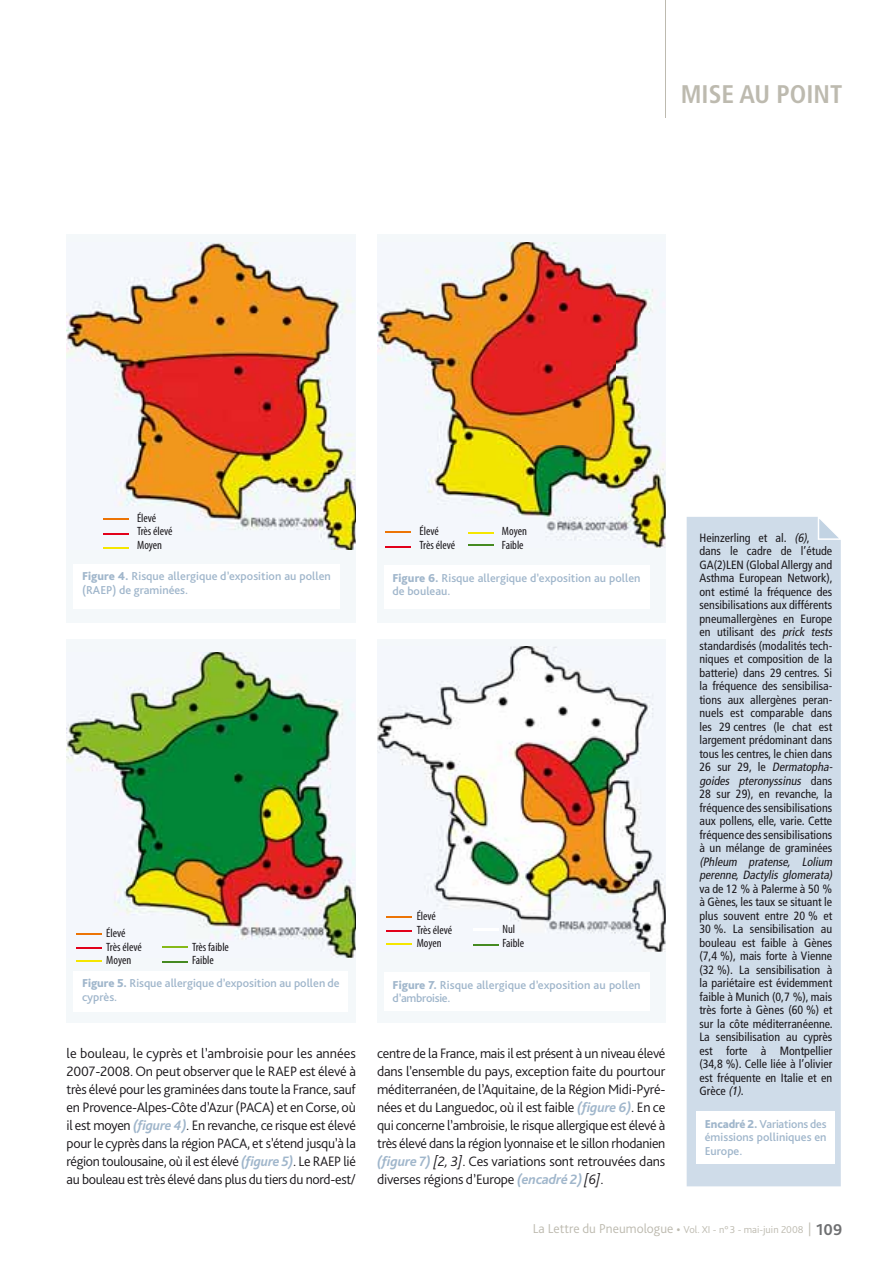
<style>
.page{position:relative;width:893px;height:1263px;background:#fff}
.page>*{position:absolute;margin:0;border:0;box-sizing:border-box;transform-origin:0 0}
.t1{font:700 condensed 25.5px "Frutiger LT Std";color:#bdbaaf}
.t2{font:300 14.25px/18px "Bliss Pro";letter-spacing:-.02em;color:#1a171b;text-align:justify}
.t3{font:300 13.5px "Bliss Pro";color:#bdbaaf}
.t4{font:condensed 12px/13.5px "Frutiger LT Std";color:#1a171b}
.t5{font:500 12px/13.5px "Bliss Pro";color:#a0b6cb}
.t6{font:condensed 12px/13.5px "Myriad Pro";color:#1a171b}
.t7{font:italic condensed 12px/13.5px "Frutiger LT Std";color:#1a171b}
.s1{font-weight:800}
.s2{font-weight:700;font-style:italic;color:#a0b6cb}
.s3{font-style:italic}
.s4{font-size:10.5px}
.s5{font-weight:700;font-size:16.5px;color:#6f7072}
</style>
<div class="page">
<div style="left:67px;top:234px;width:289px;height:389px;background:#f4f8fa"></div>
<img style="left:67px;top:242px;width:289px;height:308px">
<div style="left:73px;top:564px;width:266px;height:44px;background:#fff"></div>
<div style="left:686px;top:517px;width:154px;height:669px;background:#cfdce9"></div>
<svg style="left:817px;top:517px;width:23px;height:23px"></svg>
<div style="left:696px;top:1111px;width:139px;height:53px;background:#fff"></div>
<div style="left:67px;top:639px;width:289px;height:384px;background:#f4f8fa"></div>
<img style="left:67px;top:652px;width:289px;height:306px">
<div style="left:73px;top:971px;width:275px;height:40px;background:#fff"></div>
<div style="left:377px;top:234px;width:288px;height:388px;background:#f4f8fa"></div>
<img style="left:377px;top:242px;width:288px;height:306px">
<div style="left:384px;top:565px;width:265px;height:43px;background:#fff"></div>
<div style="left:377px;top:640px;width:288px;height:383px;background:#f4f8fa"></div>
<img style="left:377px;top:646px;width:288px;height:306px">
<div style="left:384px;top:972px;width:265px;height:39px;background:#fff"></div>
<hr style="left:665px;top:0;width:1px;height:118px;background:#bdbaaf">
<svg style="left:103px;top:518px;width:26px;height:1px"></svg>
<svg style="left:103px;top:533px;width:26px;height:1px"></svg>
<hr style="left:103px;top:547px;width:26px;height:2px;background:#f5e600">
<hr style="left:385px;top:531px;width:26px;height:2px;background:#ec7405">
<svg style="left:385px;top:547px;width:26px;height:1px"></svg>
<hr style="left:468px;top:532px;width:25px;height:2px;background:#f5e600">
<hr style="left:468px;top:544px;width:25px;height:2px;background:#458a21">
<hr style="left:163px;top:961px;width:25px;height:2px;background:#458a21">
<hr style="left:163px;top:946px;width:25px;height:2px;background:#86b918">
<hr style="left:76px;top:933px;width:25px;height:2px;background:#ec7405">
<svg style="left:76px;top:948px;width:25px;height:1px"></svg>
<hr style="left:76px;top:960px;width:25px;height:2px;background:#f5e600">
<svg style="left:473px;top:944px;width:25px;height:1px"></svg>
<hr style="left:473px;top:928px;width:25px;height:3px;background:#fff">
<svg style="left:386px;top:916px;width:26px;height:1px"></svg>
<hr style="left:386px;top:930px;width:26px;height:2px;background:#e2001a">
<hr style="left:386px;top:943px;width:26px;height:2px;background:#f5e600">
<h1 class="t1" style="left:680px;top:84px;width:163px">MISE AU POINT</h1>
<p class="t6" style="left:137px;top:512px;width:37px">Élevé<br>Très élevé<br>Moyen</p>
<p class="t5" style="left:82px;top:571px;width:250px"><span class="s1">Figure 4.</span> Risque allergique d’exposition au pollen (RAEP) de graminées.</p>
<p class="t6" style="left:419px;top:526px;width:37px">Élevé<br>Très élevé</p>
<p class="t6" style="left:502px;top:526px;width:26px">Moyen<br>Faible</p>
<p class="t5" style="left:392px;top:572px;width:249px"><span class="s1">Figure 6.</span> Risque allergique d’exposition au pollen de bouleau.</p>
<p class="t6" style="left:417px;top:910px;width:37px">Élevé<br>Très élevé<br>Moyen</p>
<p class="t6" style="left:106px;top:928px;width:37px">Élevé<br>Très élevé<br>Moyen</p>
<p class="t6" style="left:502px;top:924px;width:23px">Nul<br>Faible</p>
<p class="t6" style="left:192px;top:941px;width:38px">Très faible<br>Faible</p>
<p class="t5" style="left:82px;top:978px;width:259px"><span class="s1">Figure 5.</span> Risque allergique d’exposition au pollen de cyprès.</p>
<p class="t2" style="left:67px;top:1045px;width:291px">le bouleau, le cyprès et l’ambroisie pour les années 2007-2008. On peut observer que le RAEP est élevé à très élevé pour les graminées dans toute la France, sauf en Provence-Alpes-Côte d’Azur (PACA) et en Corse, où il est moyen <span class="s2">(figure 4)</span>. En revanche, ce risque est élevé pour le cyprès dans la région PACA, et s’étend jusqu’à la région toulousaine, où il est élevé <span class="s2">(figure 5)</span>. Le RAEP lié au bouleau est très élevé dans plus du tiers du nord-est/</p>
<p class="t5" style="left:392px;top:979px;width:249px"><span class="s1">Figure 7.</span> Risque allergique d’exposition au pollen d’ambroisie.</p>
<p class="t2" style="left:377px;top:1045px;width:290px">centre de la France, mais il est présent à un niveau élevé dans l’ensemble du pays, exception faite du pourtour méditerranéen, de l’Aquitaine, de la Région Midi-Pyré&shy;nées et du Languedoc, où il est faible <span class="s2">(figure 6)</span>. En ce qui concerne l’ambroisie, le risque allergique est élevé à très élevé dans la région lyonnaise et le sillon rhodanien <span class="s2">(figure 7)</span> <span class="s3">[2, 3]</span>. Ces variations sont retrouvées dans diverses régions d’Europe <span class="s2">(encadré 2)</span> <span class="s3">[6]</span>.</p>
<p class="t4" style="left:699px;top:532px;width:136px">Heinzerling et al. <span class="s3">(6)</span>,<br>dans le cadre de l’étude<br>GA(2)LEN (Global Allergy and<br>Asthma European Network), ont estimé la fréquence des sensibilisations aux différents pneumallergènes en Europe en utilisant des <span class="s3">prick tests </span>standardisés (modalités tech&shy;niques et composition de la batterie) dans 29 centres. Si la fréquence des sensibilisa&shy;tions aux allergènes peran&shy;nuels est comparable dans les 29 centres (le chat est largement prédominant dans tous les centres, le chien dans<br>2 6 s u r 2 9 , l e <span class="s3">Dermatopha&shy;goides pteronyssinus</span> d a n s<br>28 sur 29), en revanche, la fréquence des sensibilisations aux pollens, elle, varie. Cette fréquence des sensibilisations à un mélange de graminées</p>
<p class="t7" style="left:699px;top:856px;width:136px">(Phleum pratense, Lolium perenne, Dactylis glomerata)</p>
<p class="t4" style="left:699px;top:883px;width:135px;text-align:justify">va de 12 % à Palerme à 50 % à Gènes, les taux se situant le plus souvent entre 20 % et 30 %. La sensibilisation au bouleau est faible à Gènes (7,4 %), mais forte à Vienne (32 %). La sensibilisation à la pariétaire est évidemment faible à Munich (0,7 %), mais très forte à Gènes (60 %) et sur la côte méditerranéenne.<br>La sensibilisation au cyprès est forte à Montpellier (34,8 %). Celle liée à l’olivier est fréquente en Italie et en Grèce <span class="s3">(1)</span>.</p>
<p class="t5" style="left:704px;top:1118px;width:123px;text-align:justify"><span class="s1">Encadré 2.</span> Variations des émissions polliniques en Europe.</p>
<p class="t3" style="left:533px;top:1223px;width:311px">La Lettre du Pneumologue • <span class="s4">Vol. XI - n° 3 - mai-juin 2008</span> | <span class="s5">109</span></p>
</div>
